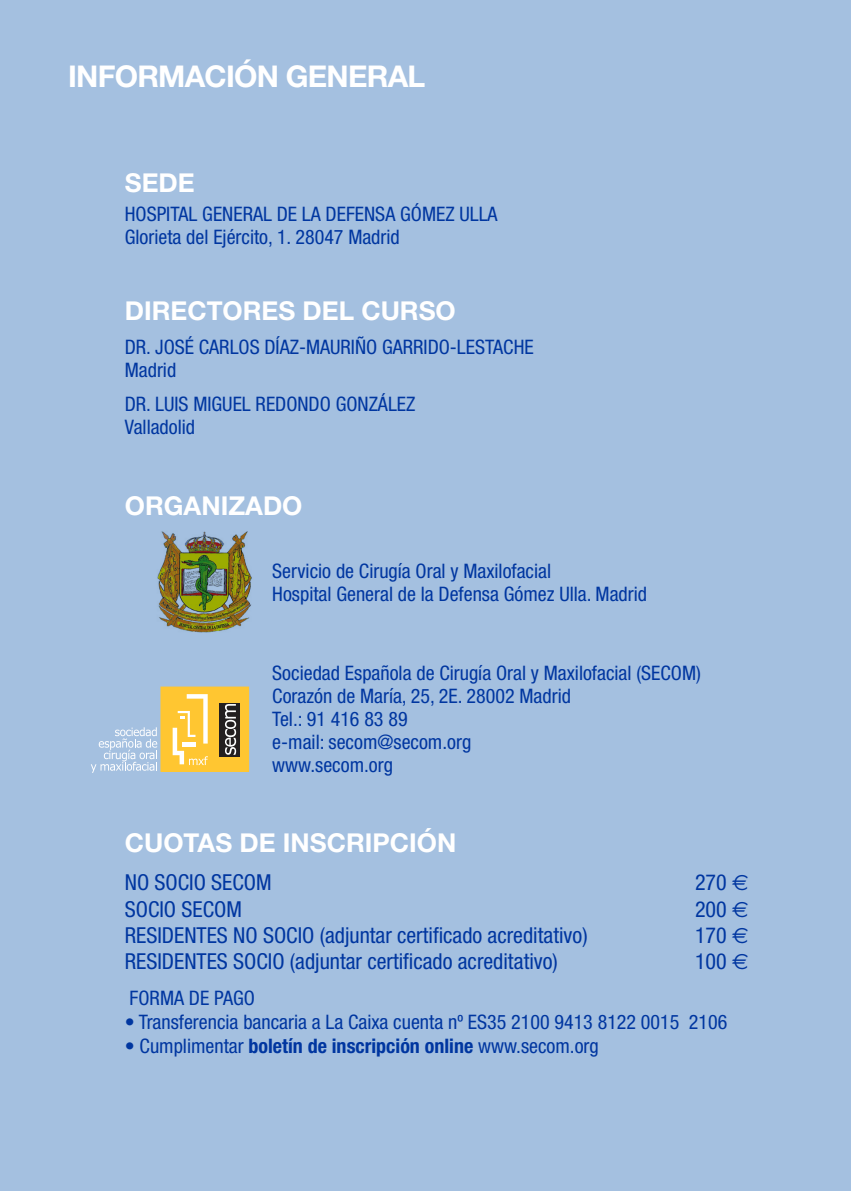
<style>
.page{position:relative;width:851px;height:1191px;background:#fff}
.page>*{position:absolute;margin:0;border:0;box-sizing:border-box;transform-origin:0 0}
.t1{font:700 30px "Helvetica Neue";letter-spacing:-.025em;color:#fff}
.t2{font:700 26px "Helvetica Neue";color:#fff}
.t3{font:condensed 22px "Helvetica Neue";color:#0036a0}
.t4{font:condensed 20px/23px "Helvetica Neue";color:#0036a0}
.s1{font-family:"Euro Sans";font-stretch:normal}
.s2{font-weight:700}
</style>
<div class="page">
<div style="left:0;top:0;width:850px;height:1191px;background:#a4c0e0"></div>
<div style="left:161px;top:687px;width:87px;height:84px;background:#ffc631"></div>
<div style="left:219px;top:702px;width:21px;height:54px;background:#231f20"></div>
<svg style="left:225px;top:704px;width:11px;height:51px"></svg>
<svg style="left:91px;top:727px;width:66px;height:46px;background:#b5cce5"></svg>
<svg style="left:173px;top:694px;width:35px;height:71px"></svg>
<img style="left:144px;top:518px;width:109px;height:126px">
<h1 class="t1" style="left:68px;top:57px;width:359px">INFORMACIÓN GENERAL</h1>
<h2 class="t2" style="left:125px;top:166px;width:71px">SEDE</h2>
<p class="t4" style="left:125px;top:202px;width:374px">HOSPITAL GENERAL DE LA DEFENSA GÓMEZ ULLA<br>Glorieta del Ejército, 1. 28047 Madrid</p>
<h2 class="t2" style="left:125px;top:294px;width:332px">DIRECTORES DEL CURSO</h2>
<p class="t4" style="left:125px;top:335px;width:410px">DR. JOSÉ CARLOS DÍAZ-MAURIÑO GARRIDO-LESTACHE<br>Madrid</p>
<p class="t4" style="left:125px;top:392px;width:292px">DR. LUIS MIGUEL REDONDO GONZÁLEZ<br>Valladolid</p>
<h2 class="t2" style="left:125px;top:489px;width:179px">ORGANIZADO</h2>
<p class="t4" style="left:272px;top:559px;width:376px">Servicio de Cirugía Oral y Maxilofacial<br>Hospital General de la Defensa Gómez Ulla. Madrid</p>
<p class="t4" style="left:272px;top:661px;width:430px">Sociedad Española de Cirugía Oral y Maxilofacial (SECOM)<br>Corazón de María, 25, 2E. 28002 Madrid<br>Tel.: 91 416 83 89<br>e-mail: secom@secom.org<br>www.secom.org</p>
<h2 class="t2" style="left:125px;top:827px;width:333px">CUOTAS DE INSCRIPCIÓN</h2>
<p class="t3" style="left:125px;top:869px;width:148px">NO SOCIO SECOM</p>
<p class="t3" style="left:695px;top:869px;width:55px">270 <span class="s1">€</span></p>
<p class="t3" style="left:125px;top:896px;width:118px">SOCIO SECOM</p>
<p class="t3" style="left:695px;top:896px;width:55px">200 <span class="s1">€</span></p>
<p class="t3" style="left:125px;top:922px;width:464px">RESIDENTES NO SOCIO (adjuntar certificado acreditativo)</p>
<p class="t3" style="left:695px;top:922px;width:55px">170 <span class="s1">€</span></p>
<p class="t3" style="left:125px;top:949px;width:434px">RESIDENTES SOCIO (adjuntar certificado acreditativo)</p>
<p class="t3" style="left:695px;top:949px;width:55px">100 <span class="s1">€</span></p>
<p class="t4" style="left:130px;top:986px;width:127px">FORMA DE PAGO</p>
<p class="t4" style="left:125px;top:1010px;width:604px">• Transferencia bancaria a La Caixa cuenta nº ES35 2100 9413 8122 0015 2106</p>
<p class="t4" style="left:125px;top:1034px;width:475px">• Cumplimentar <span class="s2">boletín de inscripción online</span> www.secom.org</p>
</div>
